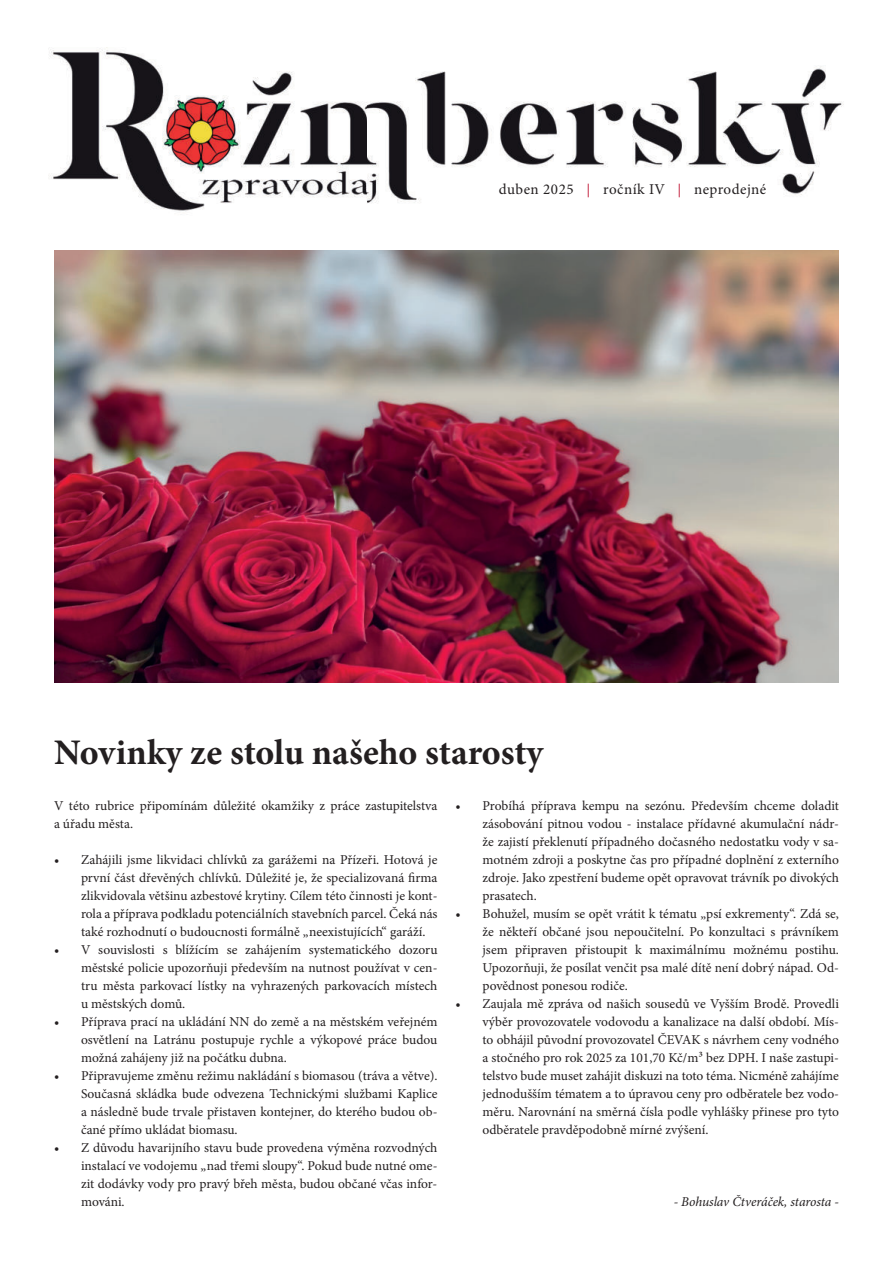
<style>
.page{position:relative;width:893px;height:1263px;background:#fff}
.page>*{position:absolute;margin:0;border:0;box-sizing:border-box;transform-origin:0 0}
.t1{font:700 36px "Minion Pro";letter-spacing:-.005em;color:#231f20}
.t2{font:15px "Minion Pro";letter-spacing:.03em;color:#231f20}
.t3{font:13.5px/18px "Minion Pro";letter-spacing:-.005em;color:#231f20;text-align:justify}
.t4{font:italic 13.5px "Minion Pro";letter-spacing:-.01em;color:#231f20}
.s1{font-family:"Times New Roman";font-weight:700;color:#c21e3c}
</style>
<div class="page">
<img style="left:48px;top:47px;width:796px;height:636px">
<img style="left:54px;top:250px;width:785px;height:432px">
<p class="t2" style="left:499px;top:181px;width:269px">duben 2025 <span class="s1">|</span> ročník IV <span class="s1">|</span> neprodejné</p>
<h1 class="t1" style="left:54px;top:733px;width:491px">Novinky ze stolu našeho starosty</h1>
<p class="t3" style="left:54px;top:797px;width:385px">V této rubrice připomínám důležité okamžiky z práce zastupitelstva a úřadu města.</p>
<p class="t3" style="left:81px;top:851px;width:358px;text-indent:-27px">• Zahájili jsme likvidaci chlívků za garážemi na Přízeři. Hotová je první část dřevěných chlívků. Důležité je, že specializovaná rma zlikvidovala většinu azbestové krytiny. Cílem této činnosti je kont&shy;rola a příprava podkladu potenciálních stavebních parcel. Čeká nás také rozhodnutí o budoucnosti formálně „neexistujících“ garáží.</p>
<p class="t3" style="left:81px;top:941px;width:358px;text-indent:-27px">• V souvislosti s blížícím se zahájením systematického dozoru městské policie upozorňuji především na nutnost používat v cen&shy;tru města parkovací lístky na vyhrazených parkovacích místech u městských domů.</p>
<p class="t3" style="left:81px;top:1013px;width:358px;text-indent:-27px">• Příprava prací na ukládání NN do země a na městském veřejném osvětlení na Latránu postupuje rychle a výkopové práce budou možná zahájeny již na počátku dubna.</p>
<p class="t3" style="left:81px;top:1067px;width:358px;text-indent:-27px">• Připravujeme změnu režimu nakládání s biomasou (tráva a větve).<br>Současná skládka bude odvezena Technickými službami Kaplice a následně bude trvale přistaven kontejner, do kterého budou ob&shy;čané přímo ukládat biomasu.</p>
<p class="t3" style="left:81px;top:1139px;width:358px;text-indent:-27px">• Z důvodu havarijního stavu bude provedena výměna rozvodných instalací ve vodojemu „nad třemi sloupy“. Pokud bude nutné ome&shy;zit dodávky vody pro pravý břeh města, budou občané včas infor&shy;mováni.</p>
<p class="t3" style="left:482px;top:797px;width:358px;text-indent:-27px">• Probíhá příprava kempu na sezónu. Především chceme doladit zásobování pitnou vodou - instalace přídavné akumulační nádr&shy;že zajistí překlenutí případného dočasného nedostatku vody v sa&shy;motném zdroji a poskytne čas pro případné doplnění z externího zdroje. Jako zpestření budeme opět opravovat trávník po divokých prasatech.</p>
<p class="t3" style="left:482px;top:905px;width:358px;text-indent:-27px">• Bohužel, musím se opět vrátit k tématu „psí exkrementy“. Zdá se, že někteří občané jsou nepoučitelní. Po konzultaci s právníkem jsem připraven přistoupit k maximálnímu možnému postihu.<br>Upozorňuji, že posílat venčit psa malé dítě není dobrý nápad. Od&shy;povědnost ponesou rodiče.</p>
<p class="t3" style="left:482px;top:995px;width:358px;text-indent:-27px">• Zaujala mě zpráva od našich sousedů ve Vyšším Brodě. Provedli výběr provozovatele vodovodu a kanalizace na další období. Mís&shy;to obhájil původní provozovatel ČEVAK s návrhem ceny vodného a stočného pro rok 2025 za 101,70 Kč/m³ bez DPH. I naše zastupi&shy;telstvo bude muset zahájit diskuzi na toto téma. Nicméně zahájíme jednodušším tématem a to úpravou ceny pro odběratele bez vodo&shy;měru. Narovnání na směrná čísla podle vyhlášky přinese pro tyto odběratele pravděpodobně mírné zvýšení.</p>
<p class="t4" style="left:674px;top:1195px;width:167px">- Bohuslav Čtveráček, starosta -</p>
</div>
